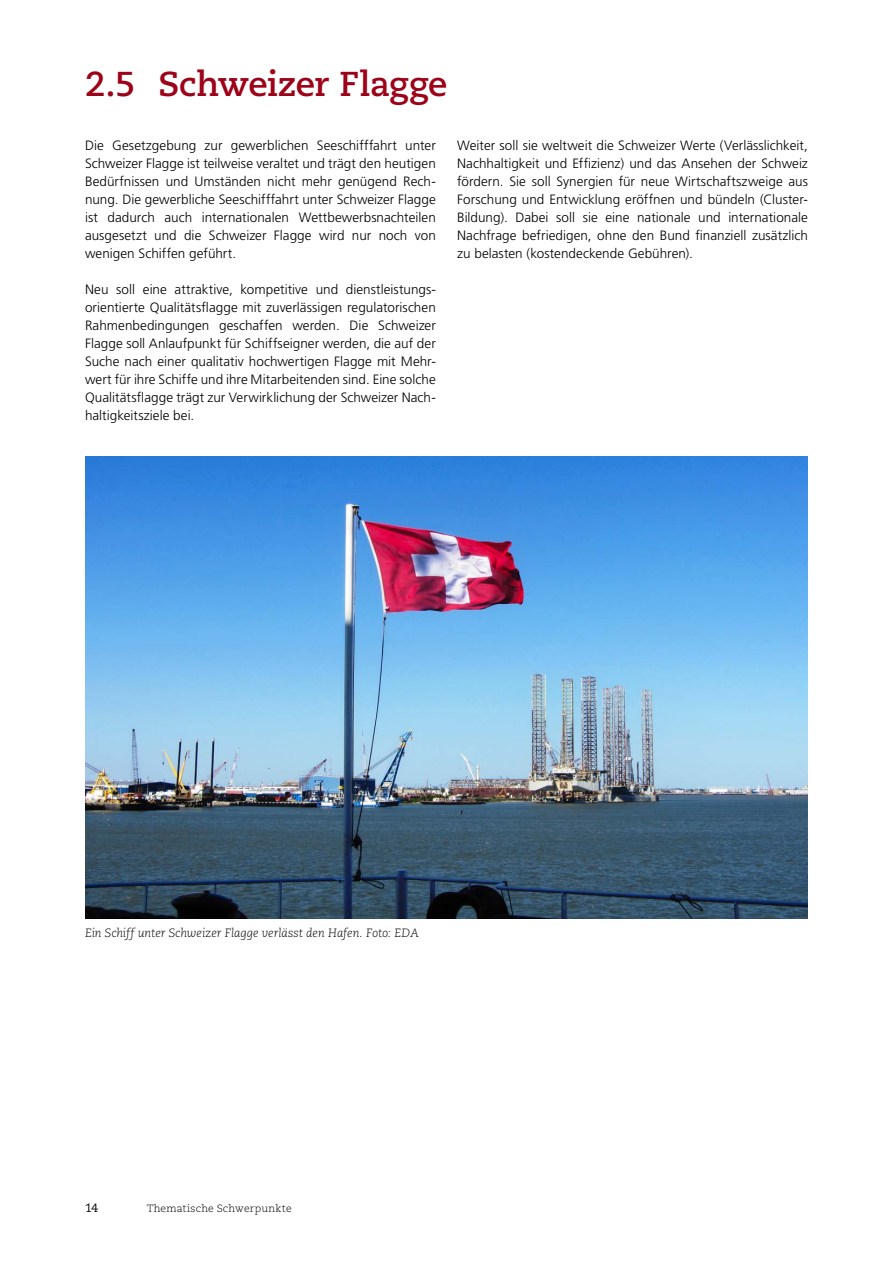
<style>
.page{position:relative;width:893px;height:1263px;background:#fff}
.page>*{position:absolute;margin:0;border:0;box-sizing:border-box;transform-origin:0 0}
._3_Zwischentitel_21{font:700 34.5px "Caecilia LT Pro 75";letter-spacing:-.015em;color:#9d0318}
._4_Lauftext_9pt{font:300 13.5px/18px "Frutiger LT Pro";color:#000;text-align:justify}
._4_Legende{font:italic 300 12px "Caecilia LT Pro 46";letter-spacing:-.005em;color:#000}
.t1{font:12px "Caecilia LT Pro 55 Roman";color:#000}
.t2{font:300 10.5px "Caecilia LT Pro 45";letter-spacing:.015em;color:#000}
</style>
<div class="page">
<img style="left:85px;top:456px;width:723px;height:462px">
<p class="_3_Zwischentitel_21" style="left:85px;top:61px;width:364px">2.5 Schweizer Flagge</p>
<p class="_4_Lauftext_9pt" style="left:85px;top:137px;width:352px">Die Gesetzgebung zur gewerblichen Seeschifffahrt unter Schweizer Flagge ist teilweise veraltet und trägt den heutigen Bedürfnissen und Umständen nicht mehr genügend Rech&shy;nung. Die gewerbliche Seeschifffahrt unter Schweizer Flagge ist dadurch auch internationalen Wettbewerbsnachteilen ausgesetzt und die Schweizer Flagge wird nur noch von wenigen Schiffen geführt.</p>
<p class="_4_Lauftext_9pt" style="left:85px;top:281px;width:352px">Neu soll eine attraktive, kompetitive und dienstleistungs&shy;orientierte Qualitätsflagge mit zuverlässigen regulatorischen Rahmenbedingungen geschaffen werden. Die Schweizer Flagge soll Anlaufpunkt für Schiffseigner werden, die auf der Suche nach einer qualitativ hochwertigen Flagge mit Mehr&shy;wert für ihre Schiffe und ihre Mitarbeitenden sind. Eine solche Qualitätsflagge trägt zur Verwirklichung der Schweizer Nach&shy;haltigkeitsziele bei.</p>
<p class="_4_Lauftext_9pt" style="left:457px;top:137px;width:352px">Weiter soll sie weltweit die Schweizer Werte (Verlässlichkeit, Nachhaltigkeit und Effizienz) und das Ansehen der Schweiz fördern. Sie soll Synergien für neue Wirtschaftszweige aus Forschung und Entwicklung eröffnen und bündeln (Cluster-Bildung). Dabei soll sie eine nationale und internationale Nachfrage befriedigen, ohne den Bund finanziell zusätzlich zu belasten (kostendeckende Gebühren).</p>
<p class="_4_Legende" style="left:85px;top:926px;width:336px">Ein Schiff unter Schweizer Flagge verlässt den Hafen. Foto: EDA</p>
<p class="t1" style="left:85px;top:1200px;width:14px">14</p>
<p class="t2" style="left:147px;top:1202px;width:146px">Thematische Schwerpunkte</p>
</div>
